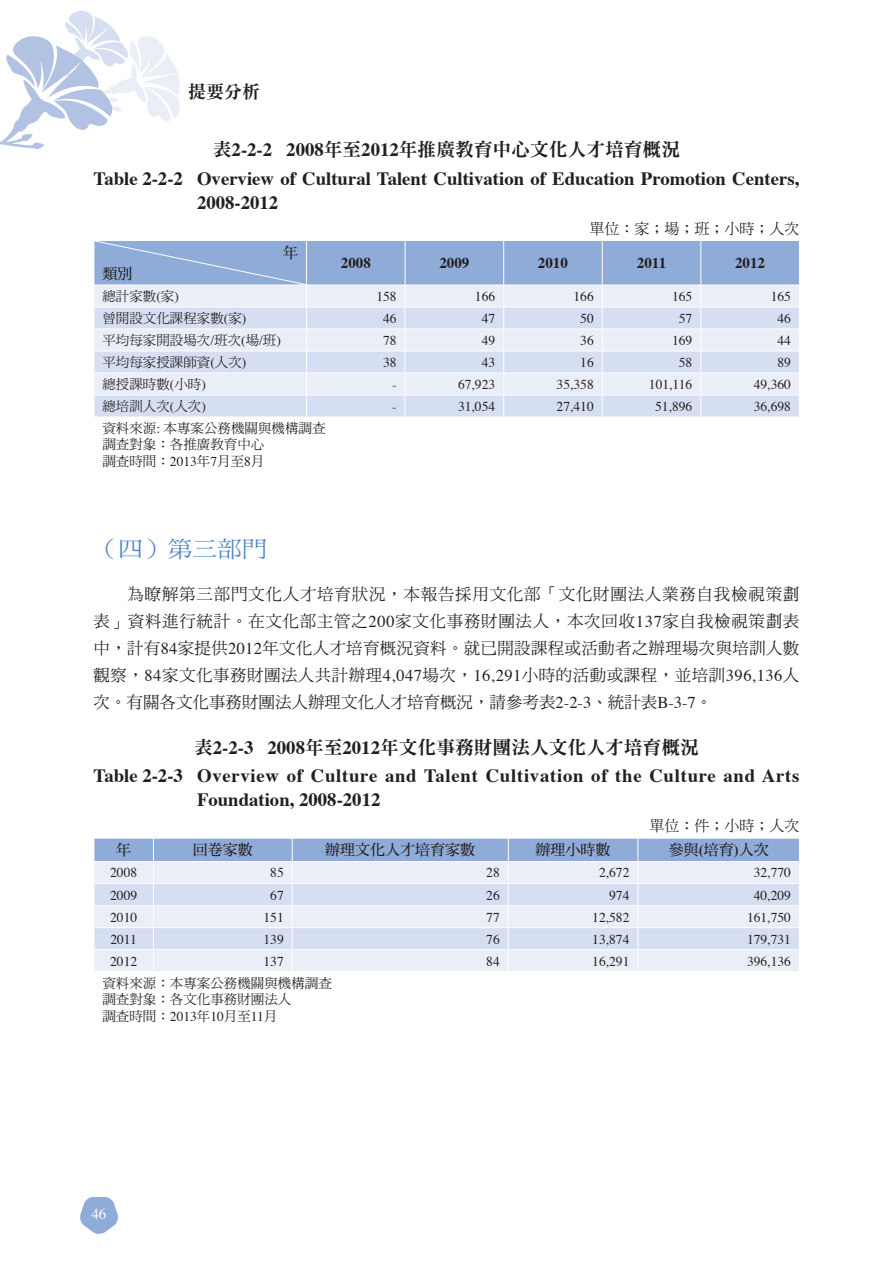
<style>
.page{position:relative;width:893px;height:1263px;background:#fff}
.page>*{position:absolute;margin:0;border:0;box-sizing:border-box;transform-origin:0 0}
.t1{font:22.5px "DF Ming Std W5";color:#4d84c4;scale:1.1 1}
.t2{font:700 18.75px/24px "Times";letter-spacing:.04em;color:#231f20}
.t3{font:700 18.75px/24px "Times";color:#231f20}
.t4{font:18.75px "DF Ming Std W9";color:#231f20}
.t5{font:18px "DF Ming Std W9";color:#231f20}
.t6{font:16.5px/27px "DF Ming Std W5";color:#231f20;text-align:justify}
.t7{font:15px "DF Ming Std W7";color:#231f20}
.t8{font:15px "DF Ming Std W5";color:#231f20}
.t9{font:700 15px "Times";color:#231f20}
.t10{font:15px "Times";color:#fff}
.t11{font:13.5px "Times";color:#231f20}
.t12{font:13.5px/16.5px "DF Ming Std W5";color:#231f20}
.s1{font-family:"Times";font-weight:700}
.s2{font-family:"Times"}
</style>
<div class="page">
<svg style="left:80px;top:1197px;width:38px;height:37px"></svg>
<svg style="left:0;top:11px;width:180px;height:138px"></svg>
<svg style="left:94px;top:240px;width:706px;height:177px;background:#cdd9ed"></svg>
<svg style="left:94px;top:838px;width:706px;height:133px;background:#d5def0"></svg>
<p class="t5" style="left:188px;top:81px;width:74px">提要分析</p>
<p class="t4" style="left:213px;top:140px;width:469px">表<span class="s1">2-2-2 2008</span>年至<span class="s1">2012</span>年推廣教育中心文化人才培育概況</p>
<p class="t3" style="left:197px;top:164px;width:604px;text-indent:-103px">Table 2-2-2 Overview of Cultural Talent Cultivation of Education Promotion Centers,<br>2008-2012</p>
<p class="t8" style="left:589px;top:220px;width:211px">單位：家；場；班；小時；人次</p>
<p class="t7" style="left:283px;top:244px;width:16px">年</p>
<p class="t7" style="left:102px;top:265px;width:31px">類別</p>
<p class="t9" style="left:341px;top:249px;width:31px">2008</p>
<p class="t9" style="left:439px;top:249px;width:31px">2009</p>
<p class="t9" style="left:538px;top:249px;width:31px">2010</p>
<p class="t9" style="left:637px;top:249px;width:31px">2011</p>
<p class="t9" style="left:735px;top:249px;width:31px">2012</p>
<p class="t12" style="left:102px;top:287px;width:78px">總計家數<span class="s2">(</span>家<span class="s2">)</span></p>
<p class="t11" style="left:376px;top:284px;width:22px">158</p>
<p class="t11" style="left:475px;top:284px;width:22px">166</p>
<p class="t11" style="left:573px;top:284px;width:22px">166</p>
<p class="t11" style="left:672px;top:284px;width:22px">165</p>
<p class="t11" style="left:771px;top:284px;width:22px">165</p>
<p class="t12" style="left:102px;top:310px;width:145px">曾開設文化課程家數<span class="s2">(</span>家<span class="s2">)</span></p>
<p class="t11" style="left:383px;top:306px;width:15px">46</p>
<p class="t11" style="left:482px;top:306px;width:15px">47</p>
<p class="t11" style="left:580px;top:306px;width:15px">50</p>
<p class="t11" style="left:679px;top:306px;width:15px">57</p>
<p class="t11" style="left:777px;top:306px;width:15px">46</p>
<p class="t12" style="left:102px;top:332px;width:180px">平均每家開設場次<span class="s2">/</span>班次<span class="s2">(</span>場<span class="s2">/</span>班<span class="s2">)</span></p>
<p class="t11" style="left:383px;top:328px;width:15px">78</p>
<p class="t11" style="left:482px;top:328px;width:15px">49</p>
<p class="t11" style="left:580px;top:328px;width:15px">36</p>
<p class="t11" style="left:672px;top:328px;width:22px">169</p>
<p class="t11" style="left:777px;top:328px;width:15px">44</p>
<p class="t12" style="left:102px;top:354px;width:145px">平均每家授課師資<span class="s2">(</span>人次<span class="s2">)</span></p>
<p class="t11" style="left:383px;top:350px;width:15px">38</p>
<p class="t11" style="left:482px;top:350px;width:15px">43</p>
<p class="t11" style="left:580px;top:350px;width:15px">16</p>
<p class="t11" style="left:679px;top:350px;width:15px">58</p>
<p class="t11" style="left:777px;top:350px;width:15px">89</p>
<p class="t12" style="left:102px;top:376px;width:105px">總授課時數<span class="s2">(</span>小時<span class="s2">)</span></p>
<p class="t11" style="left:392px;top:372px;width:6px">-</p>
<p class="t11" style="left:458px;top:372px;width:39px">67,923</p>
<p class="t11" style="left:557px;top:372px;width:39px">35,358</p>
<p class="t11" style="left:649px;top:372px;width:45px">101,116</p>
<p class="t11" style="left:754px;top:372px;width:39px">49,360</p>
<p class="t12" style="left:102px;top:398px;width:105px">總培訓人次<span class="s2">(</span>人次<span class="s2">)</span></p>
<p class="t11" style="left:392px;top:394px;width:6px">-</p>
<p class="t11" style="left:458px;top:394px;width:39px">31,054</p>
<p class="t11" style="left:557px;top:394px;width:39px">27,410</p>
<p class="t11" style="left:655px;top:394px;width:39px">51,896</p>
<p class="t11" style="left:754px;top:394px;width:39px">36,698</p>
<p class="t12" style="left:102px;top:420px;width:225px">資料來源<span class="s2">:</span> 本專案公務機關與機構調查調查對象：各推廣教育中心<br>調查時間：<span class="s2">2013</span>年<span class="s2">7</span>月至<span class="s2">8</span>月</p>
<h1 class="t1" style="left:94px;top:537px;width:159px">（四）第三部門</h1>
<p class="t6" style="left:94px;top:580px;width:707px;text-indent:34px">為瞭解第三部門文化人才培育狀況，本報告採用文化部「文化財團法人業務自我檢視策劃表」資料進行統計。在文化部主管之<span class="s2">200</span>家文化事務財團法人，本次回收<span class="s2">137</span>家自我檢視策劃表中，計有<span class="s2">84</span>家提供<span class="s2">2012</span>年文化人才培育概況資料。就已開設課程或活動者之辦理場次與培訓人數觀察，<span class="s2">84</span>家文化事務財團法人共計辦理<span class="s2">4,047</span>場次，<span class="s2">16,291</span>小時的活動或課程，並培訓<span class="s2">396,136</span>人次。有關各文化事務財團法人辦理文化人才培育概況，請參考表<span class="s2">2-2-3</span>、統計表<span class="s2">B-3-7</span>。</p>
<p class="t4" style="left:194px;top:737px;width:506px">表<span class="s1">2-2-3 2008</span>年至<span class="s1">2012</span>年文化事務財團法人文化人才培育概況</p>
<p class="t2" style="left:197px;top:762px;width:604px;text-indent:-103px">Table 2-2-3 Overview of Culture and Talent Cultivation of the Culture and Arts<br>Foundation, 2008-2012</p>
<p class="t8" style="left:649px;top:818px;width:152px">單位：件；小時；人次</p>
<p class="t7" style="left:116px;top:842px;width:16px">年</p>
<p class="t7" style="left:193px;top:842px;width:61px">回卷家數</p>
<p class="t7" style="left:325px;top:842px;width:151px">辦理文化人才培育家數</p>
<p class="t7" style="left:536px;top:842px;width:76px">辦理小時數</p>
<p class="t7" style="left:669px;top:842px;width:101px">參與<span class="s1">(</span>培育<span class="s1">)</span>人次</p>
<p class="t11" style="left:110px;top:860px;width:28px">2008</p>
<p class="t11" style="left:270px;top:860px;width:15px">85</p>
<p class="t11" style="left:486px;top:860px;width:15px">28</p>
<p class="t11" style="left:599px;top:860px;width:32px">2,672</p>
<p class="t11" style="left:754px;top:860px;width:39px">32,770</p>
<p class="t11" style="left:110px;top:882px;width:28px">2009</p>
<p class="t11" style="left:270px;top:882px;width:15px">67</p>
<p class="t11" style="left:486px;top:882px;width:15px">26</p>
<p class="t11" style="left:609px;top:882px;width:22px">974</p>
<p class="t11" style="left:754px;top:882px;width:39px">40,209</p>
<p class="t11" style="left:110px;top:904px;width:28px">2010</p>
<p class="t11" style="left:263px;top:904px;width:22px">151</p>
<p class="t11" style="left:486px;top:904px;width:15px">77</p>
<p class="t11" style="left:592px;top:904px;width:39px">12,582</p>
<p class="t11" style="left:747px;top:904px;width:45px">161,750</p>
<p class="t11" style="left:110px;top:926px;width:28px">2011</p>
<p class="t11" style="left:263px;top:926px;width:22px">139</p>
<p class="t11" style="left:486px;top:926px;width:15px">76</p>
<p class="t11" style="left:592px;top:926px;width:39px">13,874</p>
<p class="t11" style="left:747px;top:926px;width:45px">179,731</p>
<p class="t11" style="left:110px;top:948px;width:28px">2012</p>
<p class="t11" style="left:263px;top:948px;width:22px">137</p>
<p class="t11" style="left:486px;top:948px;width:15px">84</p>
<p class="t11" style="left:592px;top:948px;width:39px">16,291</p>
<p class="t11" style="left:747px;top:948px;width:45px">396,136</p>
<p class="t12" style="left:102px;top:974px;width:231px">資料來源：本專案公務機關與機構調查調查對象：各文化事務財團法人<br>調查時間：<span class="s2">2013</span>年<span class="s2">10</span>月至<span class="s2">11</span>月</p>
<p class="t10" style="left:91px;top:1200px;width:17px">46</p>
</div>
